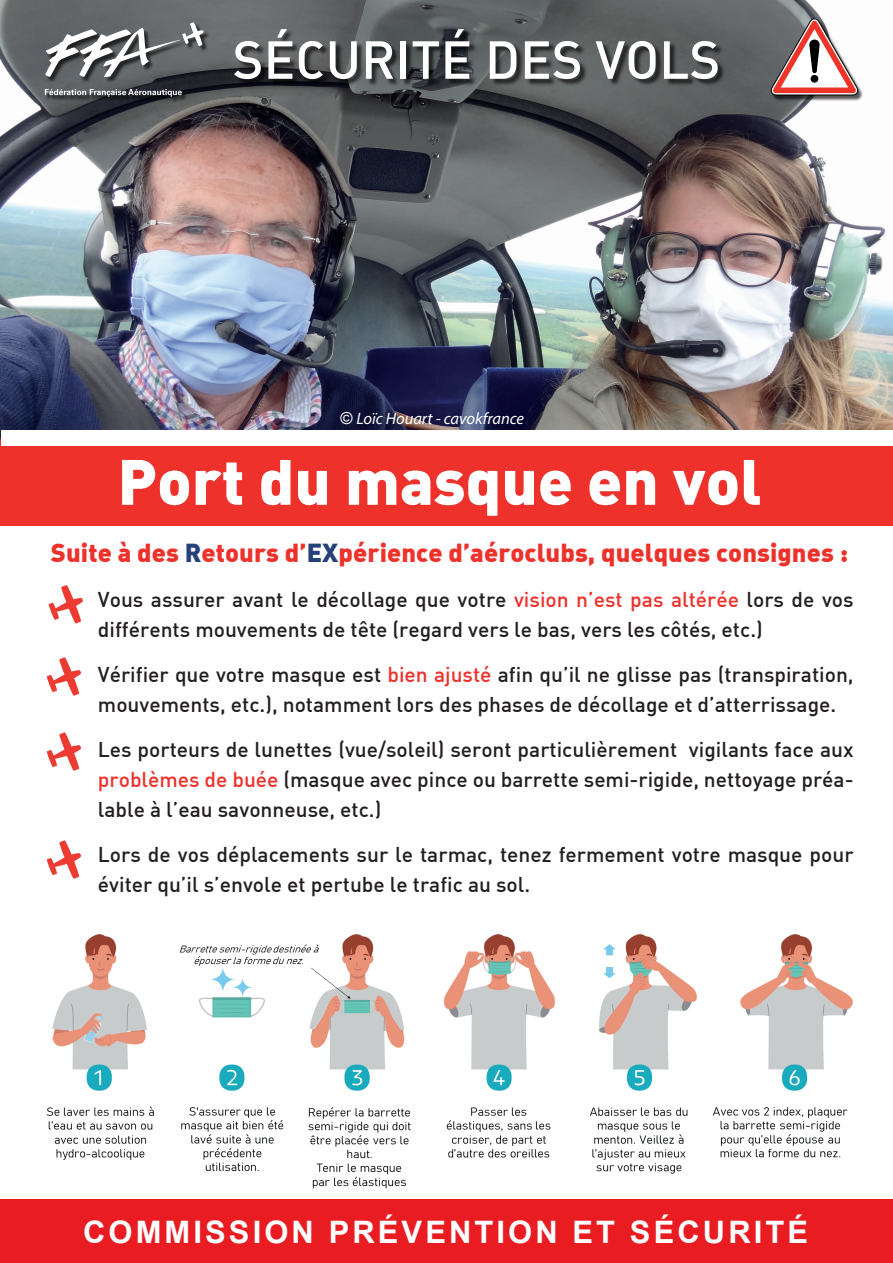
<style>
.page{position:relative;width:893px;height:1263px;background:#fff}
.page>*{position:absolute;margin:0;border:0;box-sizing:border-box;transform-origin:0 0}
.t1{font:900 63px "DIN Alternate";color:#fff}
.t2{font:500 52.65px "DIN Alternate";color:#fff}
.t3{font:700 30.9px "Arial";letter-spacing:.1em;color:#fff}
.t4{font:900 25.5px "DIN Alternate";letter-spacing:.005em;color:#ee312b}
.t5{font:500 21px/30px "DIN";color:#231f20}
.t6{font:italic 16.5px "Myriad Pro";color:#fff}
.s1{font-family:"Arial"}
.s2{color:#264179}
.s3{color:#ee312b}
</style>
<div class="page">
<img style="left:46px;top:934px;width:807px;height:255px">
<div style="left:710px;top:1160px;width:156px;height:45px;background:#fff"></div>
<img style="left:0;top:0;width:893px;height:440px">
<div style="left:0;top:440px;width:893px;height:86px;background:#ee312b"></div>
<img style="left:45px;top:22px;width:166px;height:83px">
<svg style="left:45px;top:22px;width:159px;height:55px"></svg>
<svg style="left:45px;top:89px;width:137px;height:8px"></svg>
<img style="left:232px;top:29px;width:498px;height:70px">
<img style="left:771px;top:19px;width:94px;height:83px">
<svg style="left:771px;top:19px;width:87px;height:76px"></svg>
<div style="left:0;top:1199px;width:893px;height:64px;background:#e91c22"></div>
<svg style="left:49px;top:585px;width:34px;height:39px"></svg>
<svg style="left:47px;top:657px;width:34px;height:39px"></svg>
<div style="left:2px;top:431px;width:891px;height:15px;background:#fff"></div>
<svg style="left:47px;top:732px;width:34px;height:39px"></svg>
<svg style="left:47px;top:840px;width:34px;height:39px"></svg>
<h2 class="t2" style="left:232px;top:26px;width:489px">SÉCURITÉ DES VOLS</h2>
<p class="t6" style="left:340px;top:408px;width:186px"><span class="s1">©</span> Loïc Houart - cavokfrance</p>
<h1 class="t1" style="left:118px;top:440px;width:646px">Port du masque en vol</h1>
<p class="t4" style="left:51px;top:535px;width:799px">Suite à des <span class="s2">R</span>etours d’<span class="s2">EX</span>périence d’aéroclubs, quelques consignes :</p>
<p class="t5" style="left:98px;top:583px;width:757px">Vous assurer avant le décollage que votre <span class="s3">vision n’est pas altérée</span> lors de vos différents mouvements de tête (regard vers le bas, vers les côtés, etc.)</p>
<p class="t5" style="left:98px;top:658px;width:757px">Vérifier que votre masque est <span class="s3">bien ajusté</span> afin qu’il ne glisse pas (transpiration, mouvements, etc.), notamment lors des phases de décollage et d’atterrissage.</p>
<p class="t5" style="left:98px;top:733px;width:757px;text-align:justify">Les porteurs de lunettes (vue/soleil) seront particulièrement vigilants face aux <span class="s3">problèmes de buée</span> (masque avec pince ou barrette semi-rigide, nettoyage préa&shy;lable à l’eau savonneuse, etc.)</p>
<p class="t5" style="left:98px;top:839px;width:757px">Lors de vos déplacements sur le tarmac, tenez fermement votre masque pour éviter qu’il s’envole et pertube le trafic au sol.</p>
<h3 class="t3" style="left:83px;top:1210px;width:726px">COMMISSION PRÉVENTION ET SÉCURITÉ</h3>
</div>
